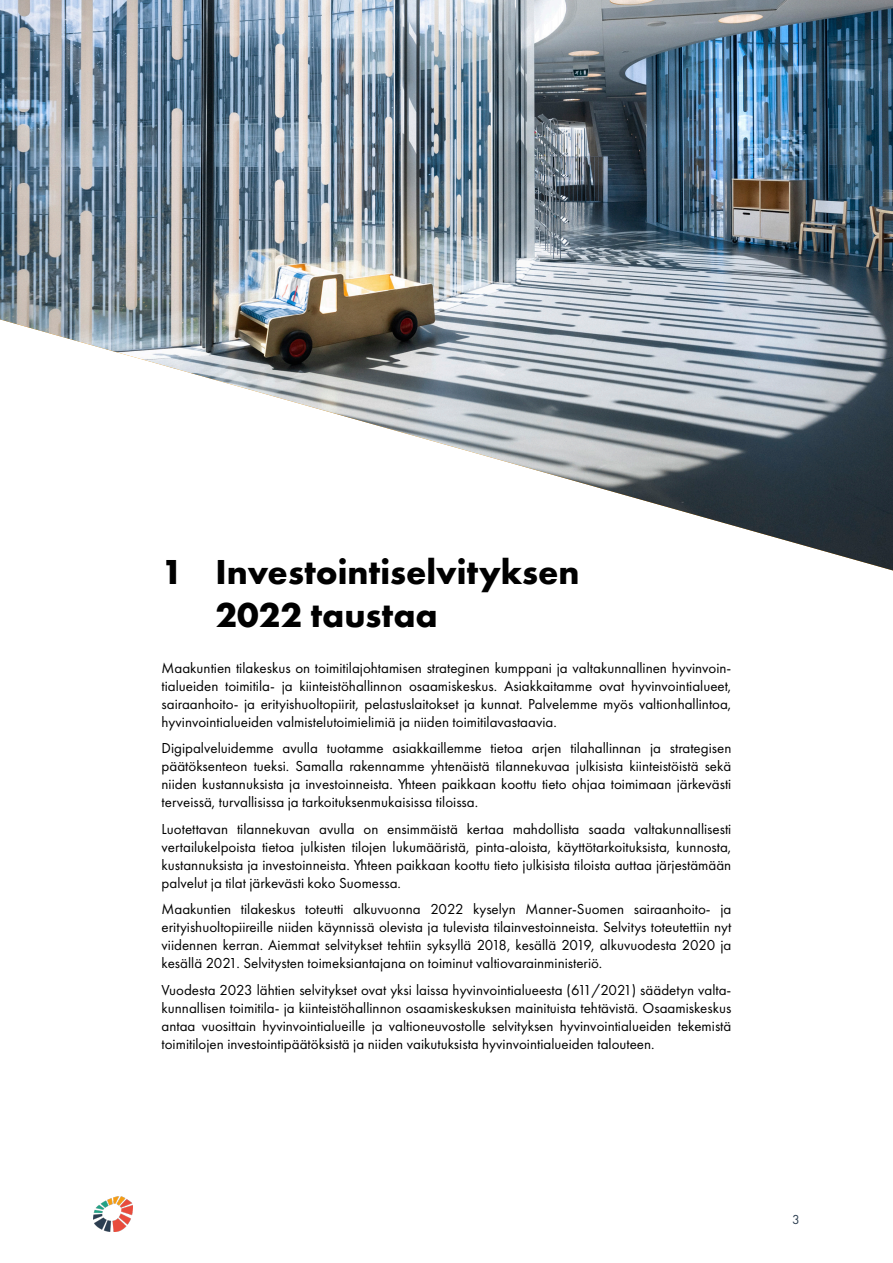
<style>
.page{position:relative;width:893px;height:1263px;background:#fff}
.page>*{position:absolute;margin:0;border:0;box-sizing:border-box;transform-origin:0 0}
.t1{font:700 36px/43.2px "Futura PT";color:#000}
.Leipäteksti_10_pt{font:15px/18px "Futura PT";color:#000;text-align:justify}
.t2{font:13.5px "Futura PT";color:#2c3e50}
</style>
<div class="page">
<img style="left:0;top:0;width:893px;height:570px">
<img style="left:94px;top:1196px;width:39px;height:36px">
<h1 class="t1" style="left:216px;top:549px;width:365px;text-indent:-54px">1 Investointiselvityksen<br>2022 taustaa</h1>
<p class="Leipäteksti_10_pt" style="left:162px;top:659px;width:571px">Maakuntien tilakeskus on toimitilajohtamisen strateginen kumppani ja valtakunnallinen hyvinvoin&shy;tialueiden toimitila- ja kiinteistöhallinnon osaamiskeskus. Asiakkaitamme ovat hyvinvointialueet, sairaanhoito- ja erityishuoltopiirit, pelastuslaitokset ja kunnat. Palvelemme myös valtionhallintoa, hyvinvointialueiden valmistelutoimielimiä ja niiden toimitilavastaavia.</p>
<p class="Leipäteksti_10_pt" style="left:162px;top:739px;width:571px">Digipalveluidemme avulla tuotamme asiakkaillemme tietoa arjen tilahallinnan ja strategisen päätöksenteon tueksi. Samalla rakennamme yhtenäistä tilannekuvaa julkisista kiinteistöistä sekä niiden kustannuksista ja investoinneista. Yhteen paikkaan koottu tieto ohjaa toimimaan järkevästi terveissä, turvallisissa ja tarkoituksenmukaisissa tiloissa.</p>
<p class="Leipäteksti_10_pt" style="left:162px;top:820px;width:571px">Luotettavan tilannekuvan avulla on ensimmäistä kertaa mahdollista saada valtakunnallisesti vertailukelpoista tietoa julkisten tilojen lukumääristä, pinta-aloista, käyttötarkoituksista, kunnosta, kustannuksista ja investoinneista. Yhteen paikkaan koottu tieto julkisista tiloista auttaa järjestämään palvelut ja tilat järkevästi koko Suomessa.</p>
<p class="Leipäteksti_10_pt" style="left:162px;top:900px;width:571px">Maakuntien tilakeskus toteutti alkuvuonna 2022 kyselyn Manner-Suomen sairaanhoito- ja erityishuoltopiireille niiden käynnissä olevista ja tulevista tilainvestoinneista. Selvitys toteutettiin nyt viidennen kerran. Aiemmat selvitykset tehtiin syksyllä 2018, kesällä 2019, alkuvuodesta 2020 ja kesällä 2021. Selvitysten toimeksiantajana on toiminut valtiovarainministeriö.</p>
<p class="Leipäteksti_10_pt" style="left:162px;top:981px;width:571px">Vuodesta 2023 lähtien selvitykset ovat yksi laissa hyvinvointialueesta (611/2021) säädetyn valta&shy;kunnallisen toimitila- ja kiinteistöhallinnon osaamiskeskuksen mainituista tehtävistä. Osaamiskeskus antaa vuosittain hyvinvointialueille ja valtioneuvostolle selvityksen hyvinvointialueiden tekemistä toimitilojen investointipäätöksistä ja niiden vaikutuksista hyvinvointialueiden talouteen.</p>
<p class="t2" style="left:792px;top:1212px;width:9px">3</p>
</div>
